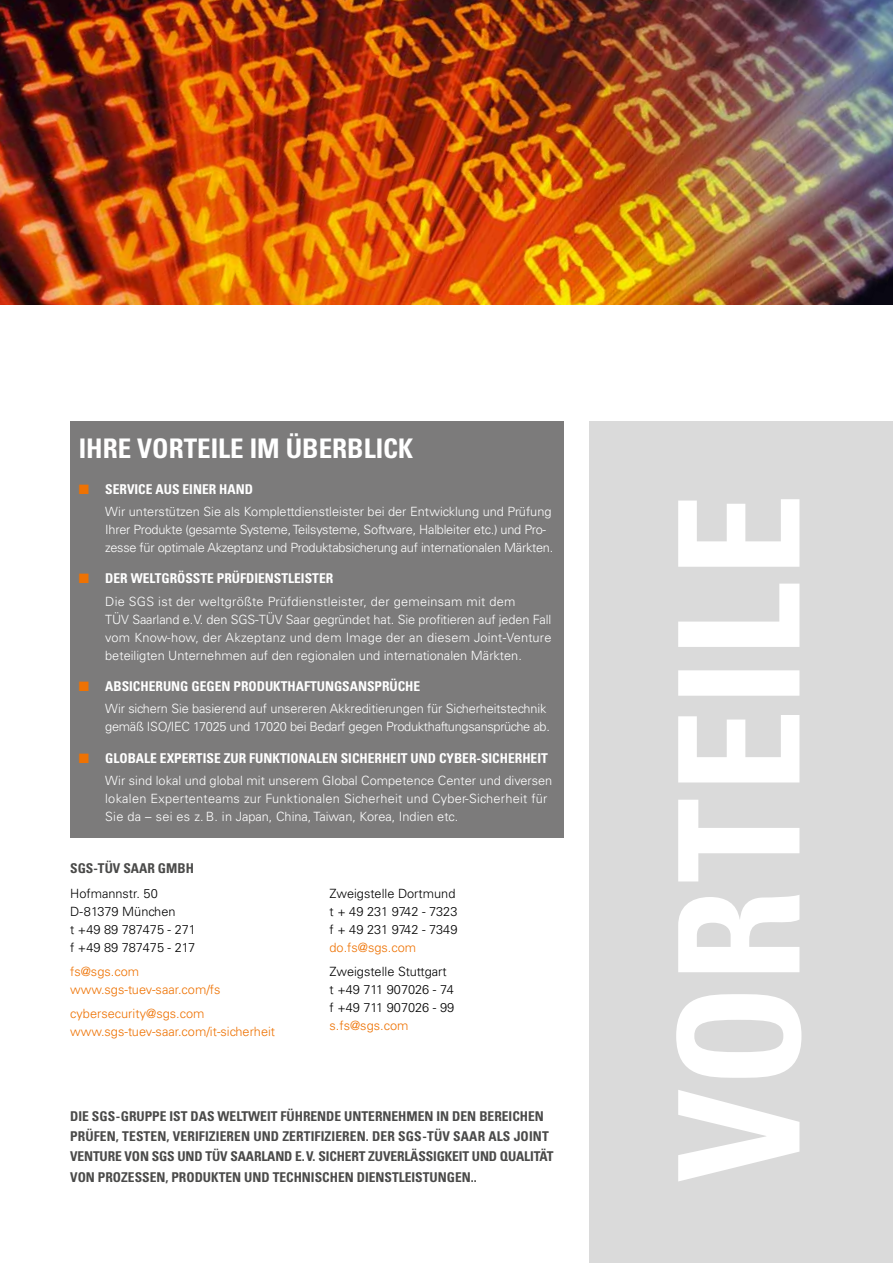
<style>
.page{position:relative;width:893px;height:1263px;background:#fff}
.page>*{position:absolute;margin:0;border:0;box-sizing:border-box;transform-origin:0 0}
.t1{font:700 condensed 27px "Univers LT Std";color:#fff}
.t2{font:700 condensed 13.5px/20.2px "Univers LT Std";color:#4a4a49}
.t3{font:700 condensed 13.5px "Univers LT Std";color:#fff}
.t4{font:300 12.75px/18px "Univers LT Std";color:#fff}
.t5{font:300 12.75px/18px "Univers LT Std";letter-spacing:-.02em;color:#fff}
.t6{font:300 12.75px/18px "Univers LT Std";color:#000}
.t7{font:300 12.75px/18px "Univers LT Std";color:#ee7203}
.s1{color:#ee7203}
</style>
<div class="page">
<div style="left:589px;top:421px;width:304px;height:842px;background:#dadada"></div>
<img style="left:0;top:0;width:893px;height:304px">
<svg style="left:676px;top:499px;width:125px;height:682px"></svg>
<div style="left:70px;top:421px;width:493px;height:417px;background:#7c7b7b"></div>
<h1 class="t1" style="left:79px;top:431px;width:336px">IHRE VORTEILE IM ÜBERBLICK</h1>
<p class="t3" style="left:79px;top:480px;width:176px"><span class="s1">■</span> SERVICE AUS EINER HAND</p>
<p class="t5" style="left:105px;top:502px;width:450px">Wir unterstützen Sie als Komplettdienstleister bei der Entwicklung und Prüfung<br>Ihrer Produkte (gesamte Systeme, Teilsysteme, Software, Halbleiter etc.) und Pro&shy;zesse für optimale Akzeptanz und Produktabsicherung auf internationalen Märkten.</p>
<p class="t3" style="left:79px;top:570px;width:256px"><span class="s1">■</span> DER WELTGRÖSSTE PRÜFDIENSTLEISTER</p>
<p class="t4" style="left:105px;top:592px;width:448px">Die SGS ist der weltgrößte Prüfdienstleister, der gemeinsam mit dem<br>TÜV Saarland e.V. den SGS-TÜV Saar gegründet hat. Sie profitieren auf jeden Fall vom Know-how, der Akzeptanz und dem Image der an diesem Joint-Venture beteiligten Unternehmen auf den regionalen und internationalen Märkten.</p>
<p class="t3" style="left:79px;top:678px;width:343px"><span class="s1">■</span> ABSICHERUNG GEGEN PRODUKTHAFTUNGSANSPRÜCHE</p>
<p class="t4" style="left:105px;top:700px;width:446px">Wir sichern Sie basierend auf unsereren Akkreditierungen für Sicherheitstechnik gemäß ISO/IEC 17025 und 17020 bei Bedarf gegen Produkthaftungsansprüche ab.</p>
<p class="t3" style="left:79px;top:750px;width:471px"><span class="s1">■</span> GLOBALE EXPERTISE ZUR FUNKTIONALEN SICHERHEIT UND CYBER-SICHERHEIT</p>
<p class="t4" style="left:105px;top:772px;width:449px">Wir sind lokal und global mit unserem Global Competence Center und diversen lokalen Expertenteams zur Funktionalen Sicherheit und Cyber-Sicherheit für<br>Sie da – sei es z. B. in Japan, China, Taiwan, Korea, Indien etc.</p>
<p class="t2" style="left:70px;top:858px;width:125px">SGS-TÜV SAAR GMBH</p>
<p class="t6" style="left:70px;top:884px;width:127px">Hofmannstr. 50<br>D-81379 München<br>t +49 89 787475 - 271 f +49 89 787475 - 217</p>
<p class="t7" style="left:70px;top:962px;width:152px">fs@sgs.com www.sgs-tuev-saar.com/fs</p>
<p class="t7" style="left:70px;top:1004px;width:207px">cybersecurity@sgs.com www.sgs-tuev-saar.com/it-sicherheit</p>
<p class="t6" style="left:330px;top:884px;width:129px">Zweigstelle Dortmund t + 49 231 9742 - 7323 f + 49 231 9742 - 7349</p>
<p class="t7" style="left:330px;top:938px;width:88px">do.fs@sgs.com</p>
<p class="t6" style="left:330px;top:962px;width:126px">Zweigstelle Stuttgart<br>t +49 711 907026 - 74 f +49 711 907026 - 99</p>
<p class="t7" style="left:330px;top:1016px;width:80px">s.fs@sgs.com</p>
<p class="t2" style="left:70px;top:1106px;width:485px">DIE SGS-GRUPPE IST DAS WELTWEIT FÜHRENDE UNTERNEHMEN IN DEN BEREICHEN PRÜFEN, TESTEN, VERIFIZIEREN UND ZERTIFIZIEREN. DER SGS-TÜV SAAR ALS JOINT VENTURE VON SGS UND TÜV SAARLAND E.V. SICHERT ZUVERLÄSSIGKEIT UND QUALITÄT VON PROZESSEN, PRODUKTEN UND TECHNISCHEN DIENSTLEISTUNGEN..</p>
</div>
